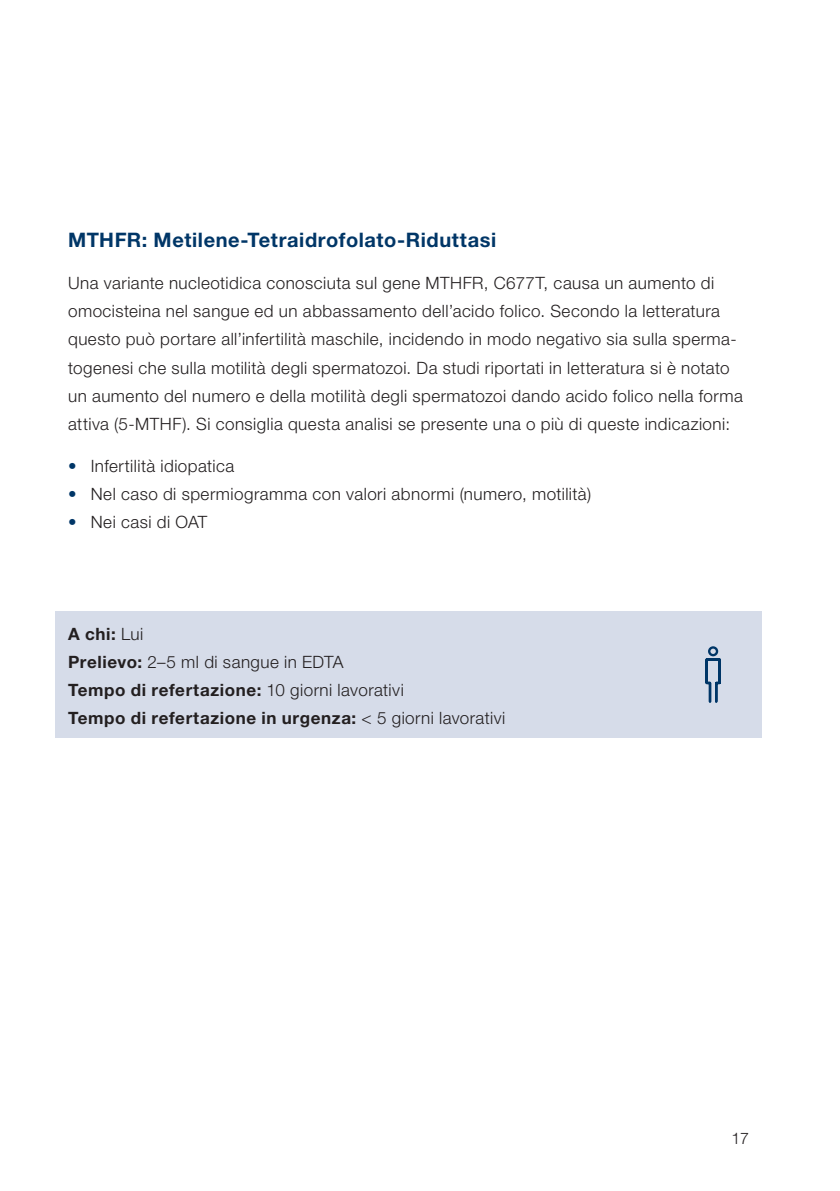
<style>
.page{position:relative;width:840px;height:1191px;background:#fff}
.page>*{position:absolute;margin:0;border:0;box-sizing:border-box;transform-origin:0 0}
.Subheadline{font:700 20px "Helvetica Neue LT Std";letter-spacing:.03em;color:#003667}
.Copytext{font:300 17px/28px "Helvetica Neue LT Std";letter-spacing:.025em;color:#231f20}
.Copytext-2{font:700 17px/28px "Helvetica Neue LT Std";letter-spacing:.035em;color:#231f20}
.t1{font:300 16px "Helvetica Neue LT Std";color:#231f20}
.s1{color:#003667}
.s2{font-weight:300}
</style>
<div class="page">
<div style="left:55px;top:611px;width:706px;height:126px;background:#d6dce9"></div>
<svg style="left:705px;top:646px;width:16px;height:57px"></svg>
<p class="Subheadline" style="left:68px;top:228px;width:429px">MTHFR: Metilene-Tetraidrofolato-Riduttasi</p>
<p class="Copytext" style="left:68px;top:269px;width:676px">Una variante nucleotidica conosciuta sul gene MTHFR, C677T, causa un aumento di omocisteina nel sangue ed un abbassamento dell’acido folico. Secondo la letteratura questo può portare all’infertilità maschile, incidendo in modo negativo sia sulla sperma&shy;togenesi che sulla motilità degli spermatozoi. Da studi riportati in letteratura si è notato un aumento del numero e della motilità degli spermatozoi dando acido folico nella forma attiva (5-MTHF). Si consiglia questa analisi se presente una o più di queste indicazioni:</p>
<p class="Copytext" style="left:68px;top:451px;width:168px"><span class="s1">•</span> Infertilità idiopatica</p>
<p class="Copytext" style="left:68px;top:479px;width:524px"><span class="s1">•</span> Nel caso di spermiogramma con valori abnormi (numero, motilità)</p>
<p class="Copytext" style="left:68px;top:507px;width:141px"><span class="s1">•</span> Nei casi di OAT</p>
<p class="Copytext-2" style="left:68px;top:619px;width:438px">A chi: <span class="s2">Lui<br></span>Prelievo: <span class="s2">2–5 ml di sangue in EDTA<br></span>Tempo di refertazione: <span class="s2">10 giorni lavorativi<br></span>Tempo di refertazione in urgenza: <span class="s2">&lt; 5 giorni lavorativi</span></p>
<p class="t1" style="left:731px;top:1128px;width:19px">17</p>
</div>
